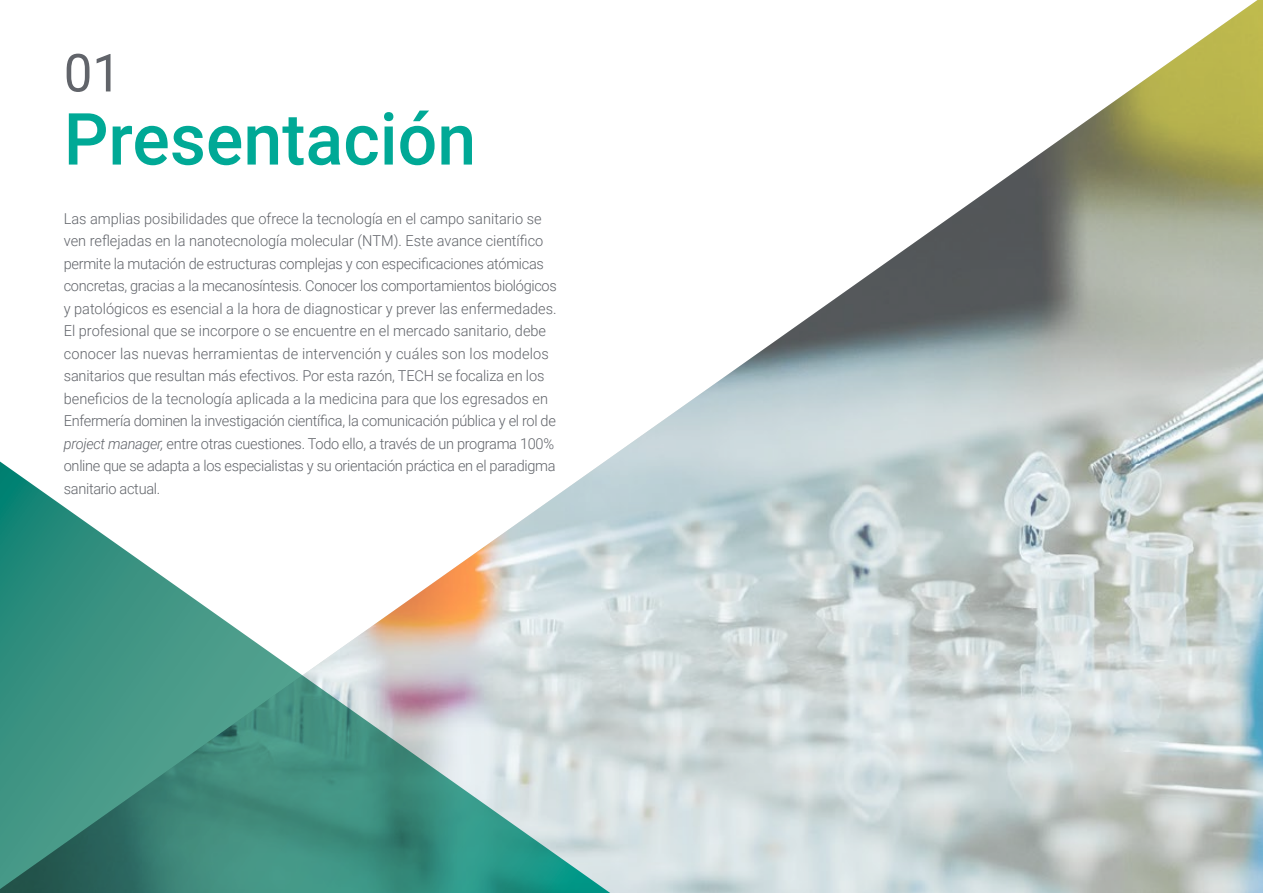
<style>
.page{position:relative;width:1263px;height:893px;background:#fff}
.page>*{position:absolute;margin:0;border:0;box-sizing:border-box;transform-origin:0 0}
.t1{font:500 72px "Roboto";color:#00a996}
.t2{font:52.5px "Roboto";color:#61646a}
.t3{font:300 15px/22.5px "Roboto";letter-spacing:-.01em;color:#61646a}
.s1{font-style:italic}
</style>
<div class="page">
<img style="left:627px;top:0;width:636px;height:893px">
<svg style="left:0;top:446px;width:640px;height:447px"></svg>
<h2 class="t2" style="left:64px;top:36px;width:59px">01</h2>
<h1 class="t1" style="left:64px;top:89px;width:414px">Presentación</h1>
<p class="t3" style="left:64px;top:207px;width:495px">Las amplias posibilidades que ofrece la tecnología en el campo sanitario se ven reflejadas en la nanotecnología molecular (NTM). Este avance científico permite la mutación de estructuras complejas y con especificaciones atómicas concretas, gracias a la mecanosíntesis. Conocer los comportamientos biológicos y patológicos es esencial a la hora de diagnosticar y prever las enfermedades.<br>El profesional que se incorpore o se encuentre en el mercado sanitario, debe conocer las nuevas herramientas de intervención y cuáles son los modelos sanitarios que resultan más efectivos. Por esta razón, TECH se focaliza en los beneficios de la tecnología aplicada a la medicina para que los egresados en Enfermería dominen la investigación científica, la comunicación pública y el rol de <span class="s1">project manager,</span> entre otras cuestiones. Todo ello, a través de un programa 100% online que se adapta a los especialistas y su orientación práctica en el paradigma sanitario actual.</p>
</div>
